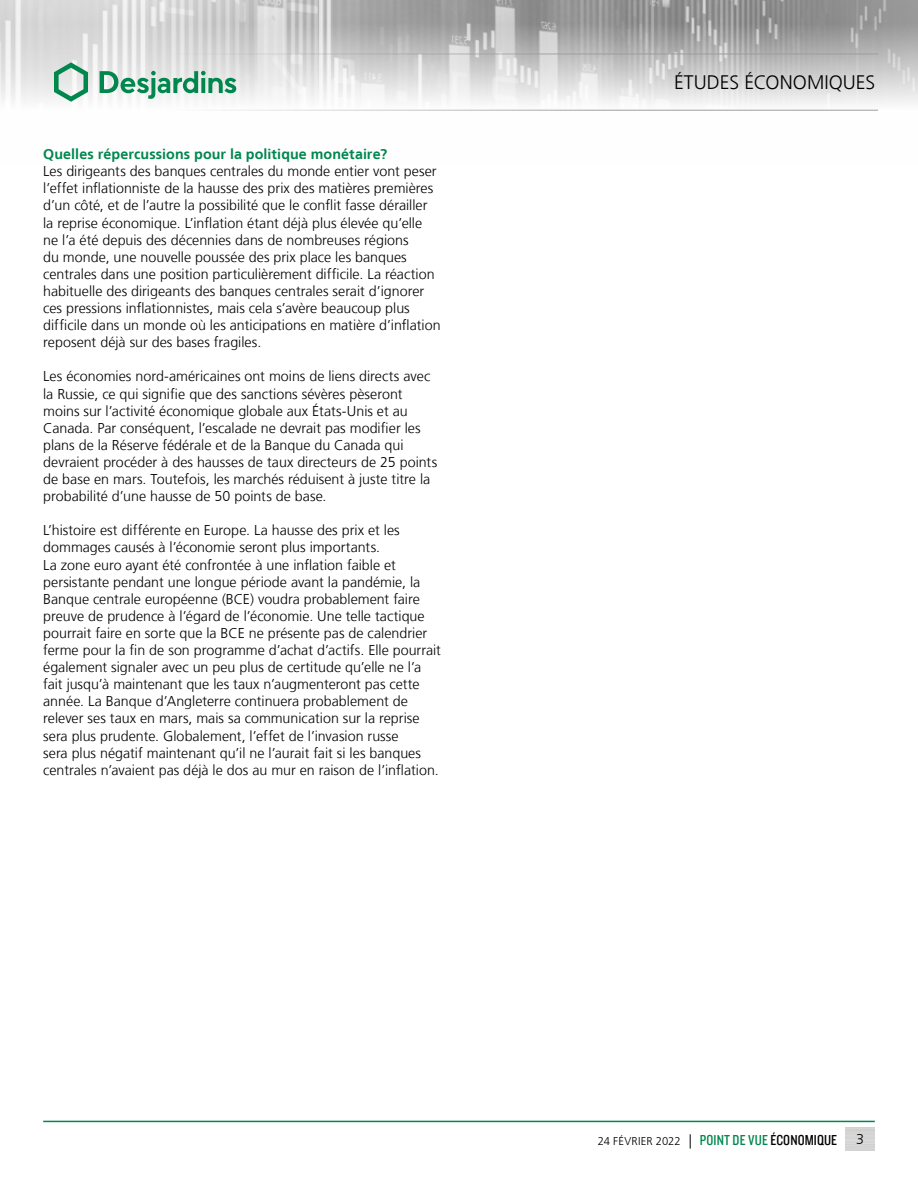
<style>
.page{position:relative;width:918px;height:1188px;background:#fff}
.page>*{position:absolute;margin:0;border:0;box-sizing:border-box;transform-origin:0 0}
.t1{font:300 19.5px "Frutiger LT";color:#000}
.t2{font:300 14.25px/17.1px "Frutiger LT";color:#000}
.t3{font:700 14.25px "Frutiger LT";letter-spacing:.005em;color:#00874e}
.t4{font:300 11.25px "Frutiger LT";letter-spacing:.01em;color:#000}
.s1{font-size:14.25px}
.s2{font-family:"Knockout 29 Junior Ltweight";font-weight:400;font-size:15px;color:#00874e}
.s3{font-family:"Knockout 29 Junior Ltweight";font-weight:400;font-size:15px}
</style>
<div class="page">
<img style="left:0;top:0;width:918px;height:110px">
<hr style="left:0;top:54px;width:878px;height:1px;background:#9d9d9c">
<hr style="left:0;top:110px;width:878px;height:1px;background:#9d9d9c">
<svg style="left:54px;top:62px;width:34px;height:40px"></svg>
<svg style="left:100px;top:71px;width:136px;height:28px"></svg>
<hr style="left:43px;top:1121px;width:832px;height:1px;background:#00874e">
<p class="t3" style="left:43px;top:146px;width:345px">Quelles répercussions pour la politique monétaire?</p>
<p class="t2" style="left:43px;top:163px;width:399px">Les dirigeants des banques centrales du monde entier vont peser l’effet inflationniste de la hausse des prix des matières premières d’un côté, et de l’autre la possibilité que le conflit fasse dérailler la reprise économique. L’inflation étant déjà plus élevée qu’elle ne l’a été depuis des décennies dans de nombreuses régions<br>du monde, une nouvelle poussée des prix place les banques centrales dans une position particulièrement difficile. La réaction habituelle des dirigeants des banques centrales serait d’ignorer ces pressions inflationnistes, mais cela s’avère beaucoup plus difficile dans un monde où les anticipations en matière d’inflation reposent déjà sur des bases fragiles.</p>
<p class="t2" style="left:43px;top:368px;width:396px">Les économies nord-américaines ont moins de liens directs avec la Russie, ce qui signifie que des sanctions sévères pèseront moins sur l’activité économique globale aux États‑Unis et au Canada. Par conséquent, l’escalade ne devrait pas modifier les plans de la Réserve fédérale et de la Banque du Canada qui devraient procéder à des hausses de taux directeurs de 25 points de base en mars. Toutefois, les marchés réduisent à juste titre la probabilité d’une hausse de 50 points de base.</p>
<p class="t2" style="left:43px;top:522px;width:399px">L’histoire est différente en Europe. La hausse des prix et les dommages causés à l’économie seront plus importants.<br>La zone euro ayant été confrontée à une inflation faible et persistante pendant une longue période avant la pandémie, la Banque centrale européenne (BCE) voudra probablement faire preuve de prudence à l’égard de l’économie. Une telle tactique pourrait faire en sorte que la BCE ne présente pas de calendrier ferme pour la fin de son programme d’achat d’actifs. Elle pourrait également signaler avec un peu plus de certitude qu’elle ne l’a fait jusqu’à maintenant que les taux n’augmenteront pas cette année. La Banque d’Angleterre continuera probablement de relever ses taux en mars, mais sa communication sur la reprise sera plus prudente. Globalement, l’effet de l’invasion russe<br>sera plus négatif maintenant qu’il ne l’aurait fait si les banques centrales n’avaient pas déjà le dos au mur en raison de l’inflation.</p>
<h1 class="t1" style="left:674px;top:72px;width:203px">ÉTUDES ÉCONOMIQUES</h1>
<p class="t4" style="left:598px;top:1135px;width:241px">24 FÉVRIER 2022 <span class="s1">|</span> <span class="s2">POINT DE VUE</span> <span class="s3">ÉCONOMIQUE</span></p>
<p class="t2" style="left:856px;top:1131px;width:9px">3</p>
</div>
